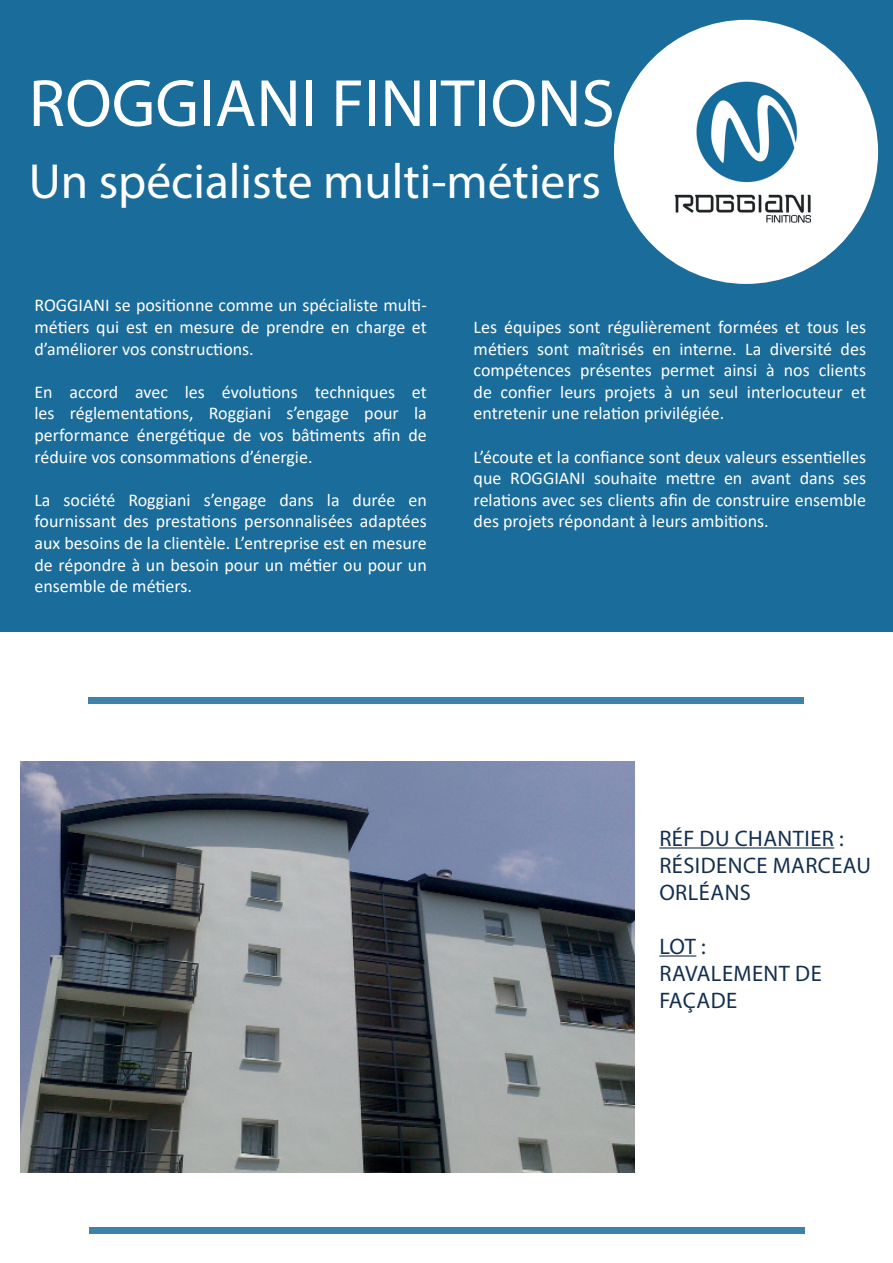
<style>
.page{position:relative;width:893px;height:1263px;background:#fff}
.page>*{position:absolute;margin:0;border:0;box-sizing:border-box;transform-origin:0 0}
.t1{font:67.5px "Myriad Pro";color:#fff}
.t2{font:49.5px "Myriad Pro";color:#fff}
.t3{font:22.5px/27px "Myriad Pro";letter-spacing:.02em;color:#14304f}
.t4{font:18px/21.6px "Calibri";color:#fff;text-align:justify}
</style>
<div class="page">
<div style="left:0;top:0;width:893px;height:631px;background:#1a6c9b"></div>
<div style="left:90px;top:1227px;width:715px;height:6px;background:#3d82aa"></div>
<div style="left:89px;top:697px;width:715px;height:7px;background:#3d82aa"></div>
<hr style="left:659px;top:847px;width:175px;height:1px;background:#14304f">
<hr style="left:659px;top:955px;width:37px;height:1px;background:#14304f">
<div style="left:614px;top:20px;width:264px;height:264px;background:#fff;border-radius:50%"></div>
<img style="left:20px;top:761px;width:614px;height:411px">
<img style="left:674px;top:81px;width:137px;height:142px">
<h1 class="t1" style="left:29px;top:62px;width:587px">ROGGIANI FINITIONS</h1>
<h2 class="t2" style="left:29px;top:151px;width:574px">Un spécialiste multi-métiers</h2>
<p class="t4" style="left:34px;top:294px;width:394px">ROGGIANI se positionne comme un spécialiste multi&shy;métiers qui est en mesure de prendre en charge et d’améliorer vos constructions.</p>
<p class="t4" style="left:34px;top:380px;width:394px">En accord avec les évolutions techniques et les réglementations, Roggiani s’engage pour la performance énergétique de vos bâtiments afin de réduire vos consommations d’énergie.</p>
<p class="t4" style="left:34px;top:488px;width:394px">La société Roggiani s’engage dans la durée en fournissant des prestations personnalisées adaptées aux besoins de la clientèle. L’entreprise est en mesure de répondre à un besoin pour un métier ou pour un ensemble de métiers.</p>
<p class="t4" style="left:474px;top:316px;width:394px">Les équipes sont régulièrement formées et tous les métiers sont maîtrisés en interne. La diversité des compétences présentes permet ainsi à nos clients de confier leurs projets à un seul interlocuteur et entretenir une relation privilégiée.</p>
<p class="t4" style="left:474px;top:445px;width:394px">L’écoute et la confiance sont deux valeurs essentielles que ROGGIANI souhaite mettre en avant dans ses relations avec ses clients afin de construire ensemble des projets répondant à leurs ambitions.</p>
<p class="t3" style="left:659px;top:824px;width:213px">RÉF DU CHANTIER :<br>RÉSIDENCE MARCEAU<br>ORLÉANS</p>
<p class="t3" style="left:659px;top:932px;width:164px">LOT :<br>RAVALEMENT DE<br>FAÇADE</p>
</div>
